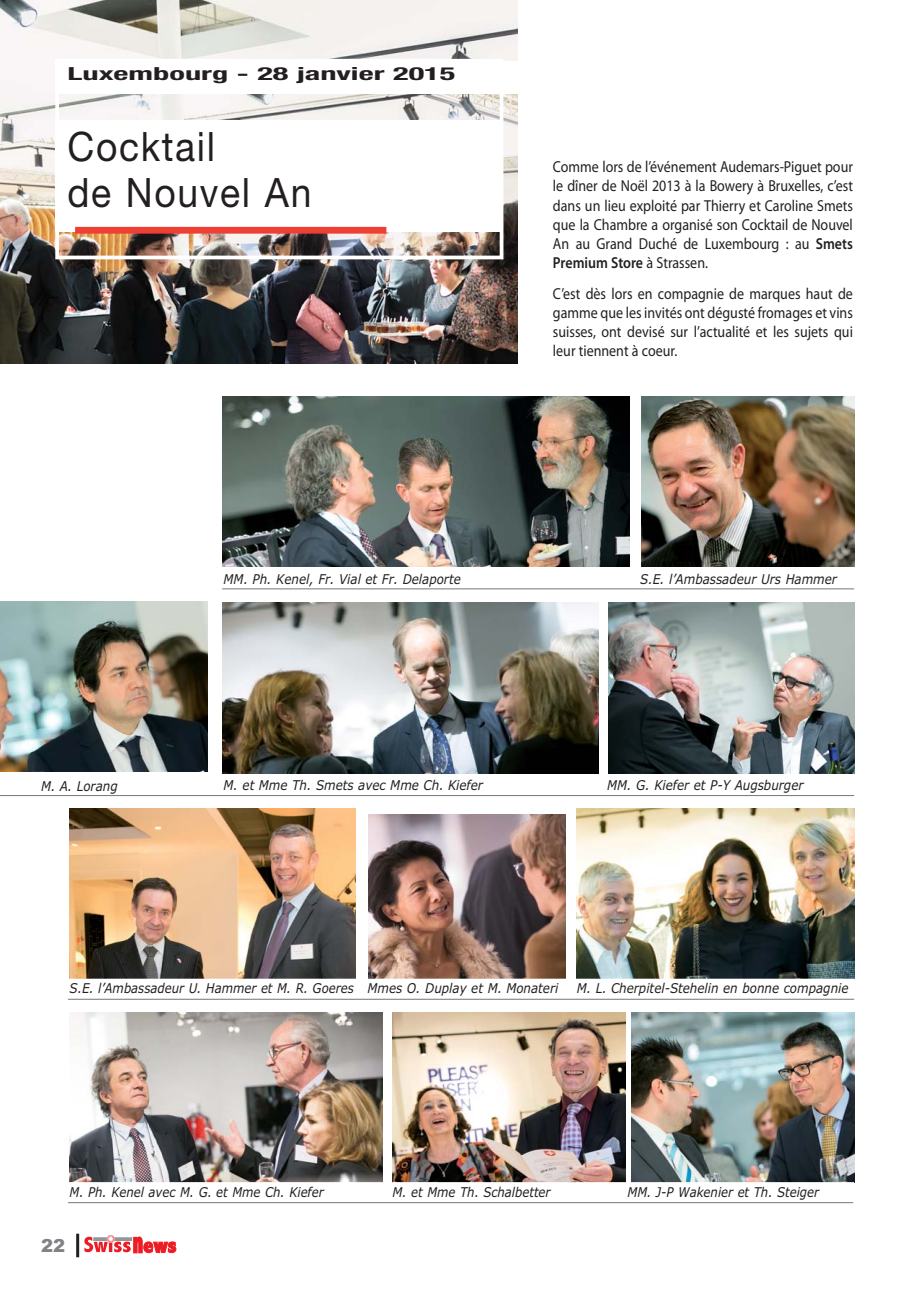
<style>
.page{position:relative;width:919px;height:1289px;background:#fff}
.page>*{position:absolute;margin:0;border:0;box-sizing:border-box;transform-origin:0 0}
.t1{font:40.5px/46.5px "Helvetica Neue";letter-spacing:.045em;color:#231f20;scale:.92 1}
.t2{font:700 condensed 18px "Helvetica Neue";color:#231f20;scale:1.8 1}
.t3{font:900 18px "Arial";color:#808285}
.t4{font:15.9px/19px "Myriad Pro";color:#231f20;text-align:justify;scale:.88 1}
.t5{font:italic 13.5px "Verdana";color:#231f20;scale:.88 1}
.t6{font:italic 13.5px "Verdana";color:#231f20;scale:.86 1}
.s1{font-weight:600}
</style>
<div class="page">
<hr style="left:76px;top:1233px;width:3px;height:24px;background:#231f20">
<svg style="left:87px;top:1247px;width:90px;height:7px"></svg>
<svg style="left:84px;top:1235px;width:92px;height:17px"></svg>
<img style="left:642px;top:396px;width:212px;height:170px">
<img style="left:608px;top:603px;width:246px;height:170px">
<img style="left:222px;top:603px;width:376px;height:170px">
<img style="left:69px;top:1012px;width:314px;height:170px">
<img style="left:368px;top:814px;width:198px;height:164px">
<img style="left:0;top:601px;width:208px;height:170px">
<img style="left:69px;top:808px;width:287px;height:170px">
<img style="left:393px;top:1012px;width:232px;height:170px">
<img style="left:576px;top:808px;width:278px;height:170px">
<img style="left:631px;top:1012px;width:223px;height:170px">
<hr style="left:68px;top:1202px;width:785px;height:1px;background:#747678">
<hr style="left:222px;top:588px;width:632px;height:1px;background:#747678">
<hr style="left:0;top:795px;width:854px;height:1px;background:#747678">
<hr style="left:68px;top:998px;width:786px;height:1px;background:#737477">
<img style="left:0;top:0;width:517px;height:363px">
<img style="left:222px;top:396px;width:407px;height:170px">
<div style="left:55px;top:61px;width:532px;height:33px;background:#fff"></div>
<div style="left:55px;top:120px;width:448px;height:112px;background:#fff"></div>
<div style="left:55px;top:59px;width:448px;height:200px;border:4px solid #fff"></div>
<div style="left:75px;top:227px;width:311px;height:7px;background:#ef3e33"></div>
<p class="t2" style="left:67px;top:63px;width:217px">Luxembourg - 28 janvier 2015</p>
<h1 class="t1" style="left:67px;top:123px;width:267px">Cocktail<br>de Nouvel An</h1>
<p class="t4" style="left:553px;top:159px;width:342px">Comme lors de l’événement Audemars-Piguet pour le dîner de Noël 2013 à la Bowery à Bruxelles, c’est dans un lieu exploité par Thierry et Caroline Smets que la Chambre a organisé son Cocktail de Nouvel An au Grand Duché de Luxembourg : au <span class="s1">Smets Premium Store</span> à Strassen.</p>
<p class="t4" style="left:553px;top:285px;width:342px">C’est dès lors en compagnie de marques haut de gamme que les invités ont dégusté fromages et vins suisses, ont devisé sur l’actualité et les sujets qui leur tiennent à coeur.</p>
<p class="t5" style="left:41px;top:780px;width:89px">M. A. Lorang</p>
<p class="t5" style="left:224px;top:573px;width:271px">MM. Ph. Kenel, Fr. Vial et Fr. Delaporte</p>
<p class="t5" style="left:640px;top:573px;width:225px">S.E. l’Ambassadeur Urs Hammer</p>
<p class="t5" style="left:224px;top:780px;width:296px">M. et Mme Th. Smets avec Mme Ch. Kiefer</p>
<p class="t5" style="left:607px;top:780px;width:224px">MM. G. Kiefer et P-Y Augsburger</p>
<p class="t5" style="left:70px;top:982px;width:557px">S.E. l’Ambassadeur U. Hammer et M. R. Goeres Mmes O. Duplay et M. Monateri</p>
<p class="t5" style="left:576px;top:982px;width:310px">M. L. Cherpitel-Stehelin en bonne compagnie</p>
<p class="t6" style="left:70px;top:1187px;width:297px">M. Ph. Kenel avec M. G. et Mme Ch. Kiefer</p>
<p class="t5" style="left:392px;top:1187px;width:181px">M. et Mme Th. Schalbetter</p>
<p class="t5" style="left:627px;top:1187px;width:219px">MM. J-P Wakenier et Th. Steiger</p>
<p class="t3" style="left:41px;top:1235px;width:26px">22</p>
</div>
